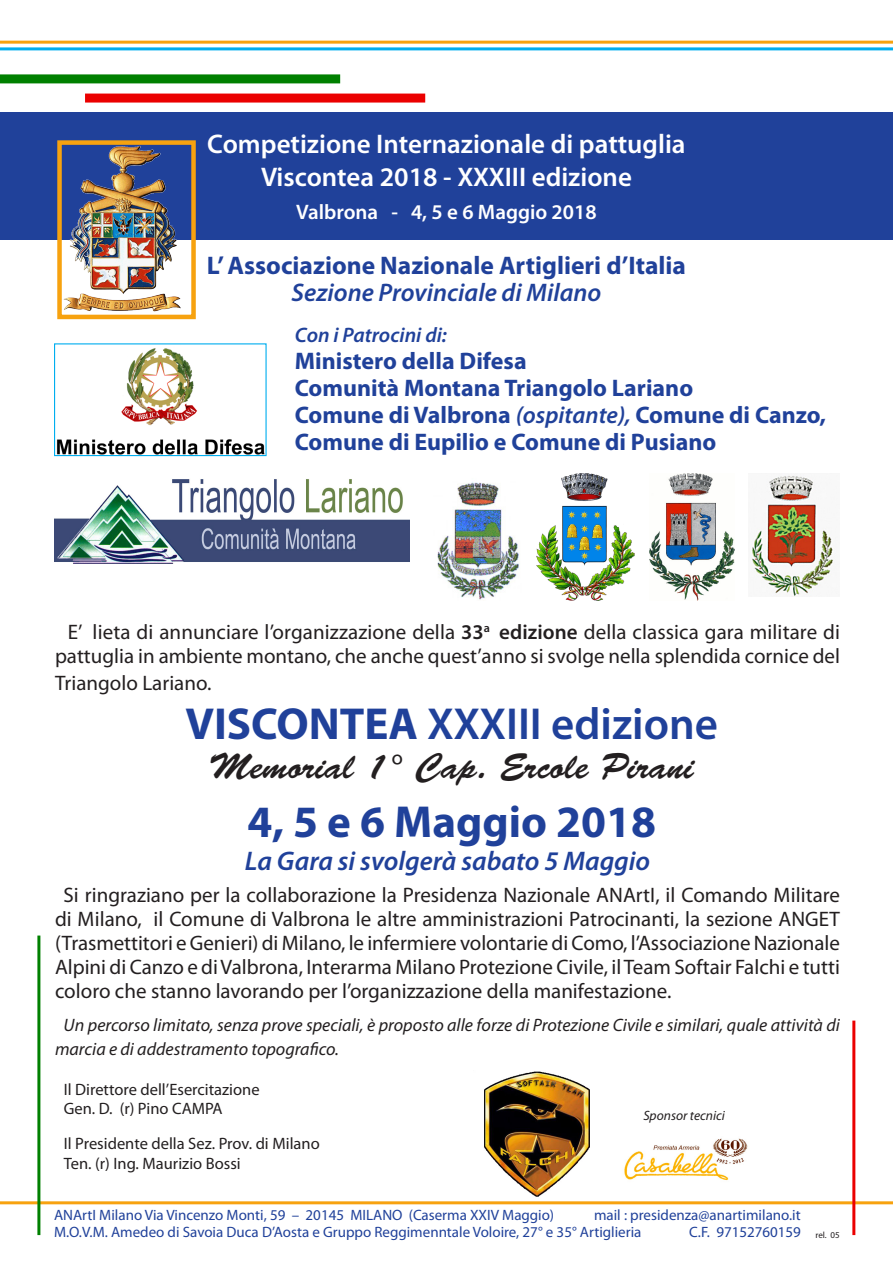
<style>
.page{position:relative;width:893px;height:1263px;background:#fff}
.page>*{position:absolute;margin:0;border:0;box-sizing:border-box;transform-origin:0 0}
.Paragrafo_1_-_bis{font:600 45px "Myriad Pro";color:#20419a}
.Stile_di_paragrafo_1{font:700 45px "Myriad Pro";color:#20419a}
.Paragrafo_1_-_bis-2{font:36px "Brush Script Std";color:#231f20}
.t1{font:600 27px/32.4px "Myriad Pro";color:#fff;text-align:center}
.Stile_di_paragrafo_1-2{font:italic 600 27px "Myriad Pro";color:#20419a}
.Paragrafo_1_-_bis-3{font:700 25.5px "Myriad Pro";color:#20419a}
.Paragrafo_1_-_bis-4{font:italic 600 25.5px "Myriad Pro";color:#20419a}
.Paragrafo_1_-_bis-5{font:700 24px/27px "Myriad Pro";color:#20419a}
.Stile_di_paragrafo_1-3{font:21px/24px "Myriad Pro";color:#231f20;text-align:justify}
.Paragrafo_1_-_bis-6{font:21px/24px "Myriad Pro";color:#231f20;text-align:right}
.t2{font:600 21px "Myriad Pro";color:#fff}
.Paragrafo_1_-_bis-7{font:italic 600 21px "Myriad Pro";color:#20419a}
.Stile_di_paragrafo_1-4{font:italic 18px/24px "Myriad Pro";color:#231f20}
.t3{font:16.5px "Myriad Pro";color:#231f20}
.t4{font:15px/16.5px "Myriad Pro";color:#20419a}
.t5{font:italic 13.5px "Myriad Pro";color:#231f20}
.t6{font:9px "Myriad Pro";color:#231f20}
.s1{font-weight:600;font-style:italic}
.s2{font-weight:600}
.s3{font-weight:700}
</style>
<div class="page">
<div style="left:0;top:113px;width:893px;height:127px;background:#20419a"></div>
<hr style="left:0;top:47px;width:893px;height:3px;background:#00aeef">
<hr style="left:0;top:41px;width:893px;height:3px;background:#f7a20f">
<div style="left:0;top:74px;width:340px;height:9px;background:#008000"></div>
<div style="left:85px;top:94px;width:340px;height:9px;background:#eb0000"></div>
<hr style="left:0;top:1201px;width:893px;height:3px;background:#f7a20f">
<hr style="left:37px;top:935px;width:3px;height:300px;background:#008000">
<hr style="left:852px;top:1020px;width:3px;height:215px;background:#eb0000">
<img style="left:63px;top:145px;width:118px;height:167px">
<div style="left:57px;top:140px;width:139px;height:179px;border:4px solid #f7a20f"></div>
<img style="left:537px;top:473px;width:98px;height:128px">
<img style="left:649px;top:473px;width:85px;height:128px">
<img style="left:437px;top:482px;width:82px;height:118px">
<img style="left:484px;top:1071px;width:106px;height:126px">
<img style="left:56px;top:348px;width:209px;height:106px">
<div style="left:54px;top:343px;width:213px;height:113px;border:1px solid #00aeef"></div>
<img style="left:624px;top:1138px;width:124px;height:43px">
<img style="left:751px;top:475px;width:82px;height:121px">
<img style="left:54px;top:479px;width:356px;height:84px">
<p class="t1" style="left:207px;top:127px;width:480px">Competizione Internazionale di pattuglia<br>Viscontea 2018 - XXXIII edizione</p>
<p class="t2" style="left:296px;top:199px;width:302px">Valbrona - 4, 5 e 6 Maggio 2018</p>
<p class="Paragrafo_1_-_bis-3" style="left:207px;top:249px;width:481px">L’ Associazione Nazionale Artiglieri d’Italia</p>
<p class="Paragrafo_1_-_bis-4" style="left:292px;top:276px;width:311px">Sezione Provinciale di Milano</p>
<p class="Paragrafo_1_-_bis-7" style="left:295px;top:322px;width:154px">Con i Patrocini di:</p>
<p class="Paragrafo_1_-_bis-5" style="left:295px;top:347px;width:233px">Ministero della Difesa</p>
<p class="Paragrafo_1_-_bis-5" style="left:295px;top:374px;width:533px">Comunità Montana Triangolo Lariano<br>Comune di Valbrona <span class="s1">(ospitante),</span> Comune di Canzo,<br>Comune di Eupilio e Comune di Pusiano</p>
<p class="Paragrafo_1_-_bis-6" style="left:55px;top:619px;width:786px">E’ lieta di annunciare l’organizzazione della <span class="s2">33</span><sup>a</sup> <span class="s2">edizione</span> della classica gara militare di pattuglia in ambiente montano, che anche quest’anno si svolge nella splendida cornice del</p>
<p class="Paragrafo_1_-_bis-6" style="left:55px;top:670px;width:158px">Triangolo Lariano.</p>
<p class="Paragrafo_1_-_bis" style="left:185px;top:695px;width:534px"><span class="s3">VISCONTEA</span> XXXIII edizione</p>
<p class="Paragrafo_1_-_bis-2" style="left:209px;top:746px;width:486px">Memorial 1° Cap. Ercole Pirani</p>
<p class="Stile_di_paragrafo_1" style="left:247px;top:792px;width:410px">4, 5 e 6 Maggio 2018</p>
<p class="Stile_di_paragrafo_1-2" style="left:245px;top:843px;width:407px">La Gara si svolgerà sabato 5 Maggio</p>
<p class="Stile_di_paragrafo_1-3" style="left:55px;top:883px;width:787px;text-indent:9px">Si ringraziano per la collaborazione la Presidenza Nazionale ANArtI, il Comando Militare di Milano, il Comune di Valbrona le altre amministrazioni Patrocinanti, la sezione ANGET (Trasmettitori e Genieri) di Milano, le infermiere volontarie di Como, l’Associazione Nazionale Alpini di Canzo e di Valbrona, Interarma Milano Protezione Civile, il Team Softair Falchi e tutti coloro che stanno lavorando per l’organizzazione della manifestazione.</p>
<p class="Stile_di_paragrafo_1-4" style="left:55px;top:1012px;width:786px;text-indent:9px">Un percorso limitato, senza prove speciali, è proposto alle forze di Protezione Civile e similari, quale attività di marcia e di addestramento topografico.</p>
<p class="t3" style="left:64px;top:1079px;width:197px">Il Direttore dell’Esercitazione</p>
<p class="t3" style="left:64px;top:1098px;width:160px">Gen. D. (r) Pino CAMPA</p>
<p class="t3" style="left:64px;top:1133px;width:257px">Il Presidente della Sez. Prov. di Milano</p>
<p class="t3" style="left:64px;top:1153px;width:178px">Ten. (r) Ing. Maurizio Bossi</p>
<p class="t5" style="left:643px;top:1107px;width:83px">Sponsor tecnici</p>
<p class="t4" style="left:54px;top:1206px;width:502px">ANArtI Milano Via Vincenzo Monti, 59 – 20145 MILANO (Caserma XXIV Maggio)</p>
<p class="t4" style="left:54px;top:1206px;width:748px;text-indent:540px">mail : presidenza@anartimilano.it<br>M.O.V.M. Amedeo di Savoia Duca D’Aosta e Gruppo Reggimenntale Voloire, 27° e 35° Artiglieria</p>
<p class="t4" style="left:689px;top:1223px;width:113px">C.F. 97152760159</p>
<p class="t6" style="left:815px;top:1229px;width:26px">rel. 05</p>
</div>
